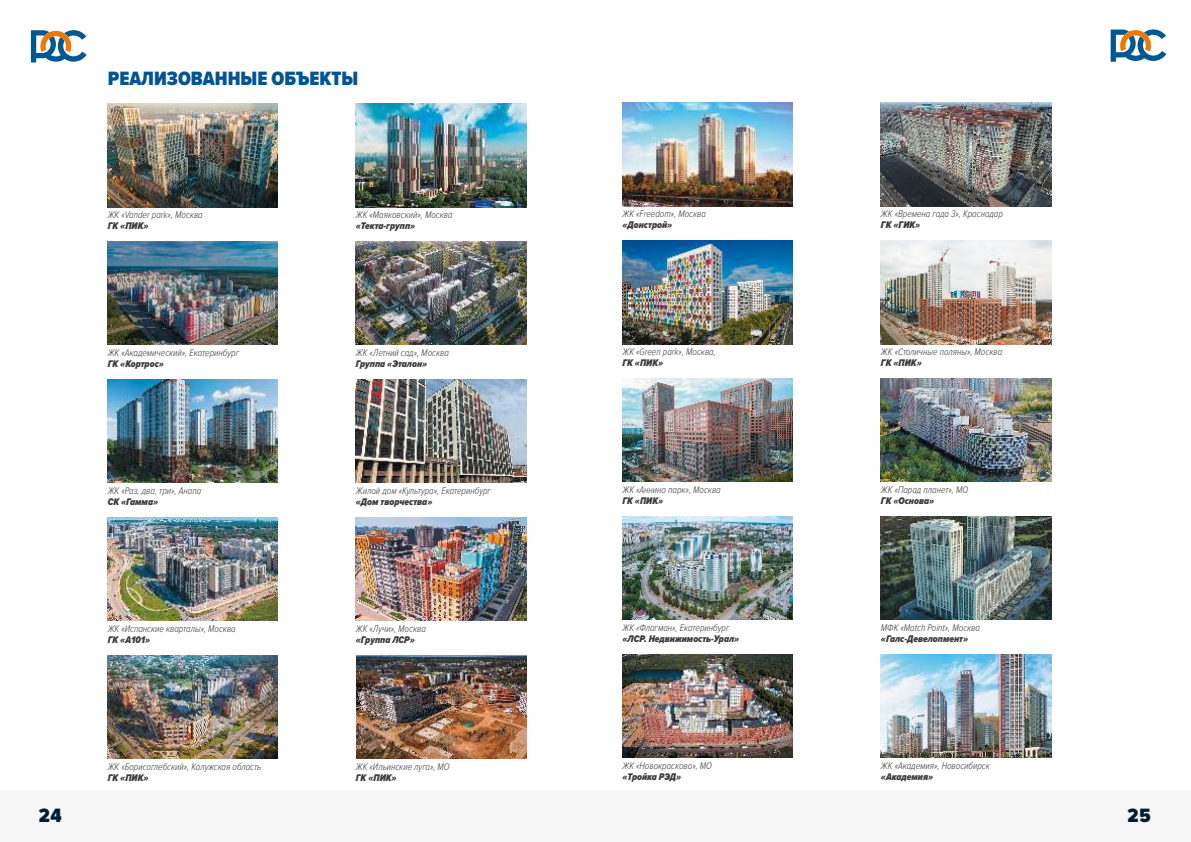
<style>
.page{position:relative;width:1191px;height:842px;background:#fff}
.page>*{position:absolute;margin:0;border:0;box-sizing:border-box;transform-origin:0 0}
.t1{font:900 20px "Proxima Nova Cond";color:#055390}
.t2{font:900 20px "Proxima Nova Cond";color:#001d33}
.t3{font:italic 300 10px "Proxima Nova Cond";color:#3c3c3b;scale:.96 1}
.t4{font:italic 900 10px "Proxima Nova Cond";color:#3c3c3b;scale:.96 1}
</style>
<div class="page">
<svg style="left:31px;top:30px;width:56px;height:32px"></svg>
<svg style="left:1110px;top:29px;width:56px;height:33px"></svg>
<div style="left:0;top:791px;width:1191px;height:51px;background:#f6f6f6"></div>
<img style="left:108px;top:103px;width:170px;height:104px">
<img style="left:108px;top:241px;width:170px;height:104px">
<img style="left:108px;top:379px;width:170px;height:104px">
<img style="left:108px;top:517px;width:170px;height:104px">
<img style="left:108px;top:655px;width:170px;height:104px">
<img style="left:356px;top:103px;width:170px;height:104px">
<img style="left:356px;top:241px;width:170px;height:104px">
<img style="left:356px;top:379px;width:170px;height:104px">
<img style="left:356px;top:517px;width:170px;height:104px">
<img style="left:356px;top:655px;width:170px;height:104px">
<img style="left:622px;top:103px;width:170px;height:103px">
<img style="left:622px;top:240px;width:170px;height:104px">
<img style="left:622px;top:378px;width:170px;height:104px">
<img style="left:622px;top:516px;width:170px;height:104px">
<img style="left:622px;top:654px;width:170px;height:104px">
<img style="left:881px;top:103px;width:170px;height:103px">
<img style="left:881px;top:240px;width:170px;height:104px">
<img style="left:881px;top:378px;width:170px;height:104px">
<img style="left:881px;top:516px;width:170px;height:104px">
<img style="left:881px;top:654px;width:170px;height:104px">
<h1 class="t1" style="left:108px;top:70px;width:252px">РЕАЛИЗОВАННЫЕ ОБЪЕКТЫ</h1>
<p class="t3" style="left:108px;top:210px;width:100px">ЖК «Vander park», Москва</p>
<p class="t4" style="left:108px;top:221px;width:44px">ГК «ПИК»</p>
<p class="t3" style="left:356px;top:210px;width:102px">ЖК «Маяковский», Москва</p>
<p class="t4" style="left:356px;top:221px;width:63px">«Текта-групп»</p>
<p class="t3" style="left:622px;top:210px;width:89px">ЖК «Freedom», Москва</p>
<p class="t4" style="left:622px;top:221px;width:53px">«Донстрой»</p>
<p class="t3" style="left:881px;top:210px;width:128px">ЖК «Времена года 3», Краснодар</p>
<p class="t4" style="left:881px;top:221px;width:43px">ГК «ГИК»</p>
<p class="t3" style="left:108px;top:348px;width:138px">ЖК «Академический», Екатеринбург</p>
<p class="t4" style="left:108px;top:359px;width:60px">ГК «Кортрос»</p>
<p class="t3" style="left:356px;top:348px;width:98px">ЖК «Летний сад», Москва</p>
<p class="t4" style="left:356px;top:359px;width:76px">Группа «Эталон»</p>
<p class="t3" style="left:622px;top:348px;width:99px">ЖК «Green park», Москва,</p>
<p class="t4" style="left:622px;top:359px;width:44px">ГК «ПИК»</p>
<p class="t3" style="left:881px;top:348px;width:128px">ЖК «Столичные поляны», Москва</p>
<p class="t4" style="left:881px;top:359px;width:44px">ГК «ПИК»</p>
<p class="t3" style="left:108px;top:486px;width:99px">ЖК «Раз, два, три», Анапа</p>
<p class="t4" style="left:108px;top:497px;width:54px">СК «Гамма»</p>
<p class="t3" style="left:356px;top:486px;width:142px">Жилой дом «Культура», Екатеринбург</p>
<p class="t4" style="left:356px;top:497px;width:81px">«Дом творчества»</p>
<p class="t3" style="left:622px;top:485px;width:104px">ЖК «Аннино парк», Москва</p>
<p class="t4" style="left:622px;top:496px;width:44px">ГК «ПИК»</p>
<p class="t3" style="left:881px;top:485px;width:92px">ЖК «Парад планет», МО</p>
<p class="t4" style="left:881px;top:496px;width:57px">ГК «Основа»</p>
<p class="t3" style="left:108px;top:624px;width:135px">ЖК «Испанские кварталы», Москва</p>
<p class="t4" style="left:108px;top:635px;width:46px">ГК «А101»</p>
<p class="t3" style="left:356px;top:624px;width:74px">ЖК «Лучи», Москва</p>
<p class="t4" style="left:356px;top:635px;width:63px">«Группа ЛСР»</p>
<p class="t3" style="left:622px;top:623px;width:113px">ЖК «Флагман», Екатеринбург</p>
<p class="t4" style="left:622px;top:634px;width:123px">«ЛСР. Недвижимость-Урал»</p>
<p class="t3" style="left:881px;top:623px;width:105px">МФК «Match Point», Москва</p>
<p class="t4" style="left:881px;top:634px;width:92px">«Галс-Девелопмент»</p>
<p class="t3" style="left:108px;top:762px;width:161px">ЖК «Борисоглебский», Калужская область</p>
<p class="t4" style="left:108px;top:773px;width:44px">ГК «ПИК»</p>
<p class="t3" style="left:356px;top:762px;width:99px">ЖК «Ильинские луга», МО</p>
<p class="t4" style="left:356px;top:773px;width:44px">ГК «ПИК»</p>
<p class="t3" style="left:622px;top:761px;width:95px">ЖК «Новокрасково», МО</p>
<p class="t4" style="left:622px;top:772px;width:63px">«Тройка РЭД»</p>
<p class="t3" style="left:881px;top:761px;width:115px">ЖК «Академия», Новосибирск</p>
<p class="t4" style="left:881px;top:772px;width:56px">«Академия»</p>
<h1 class="t2" style="left:39px;top:807px;width:25px">24</h1>
<h1 class="t2" style="left:1127px;top:807px;width:25px">25</h1>
</div>
